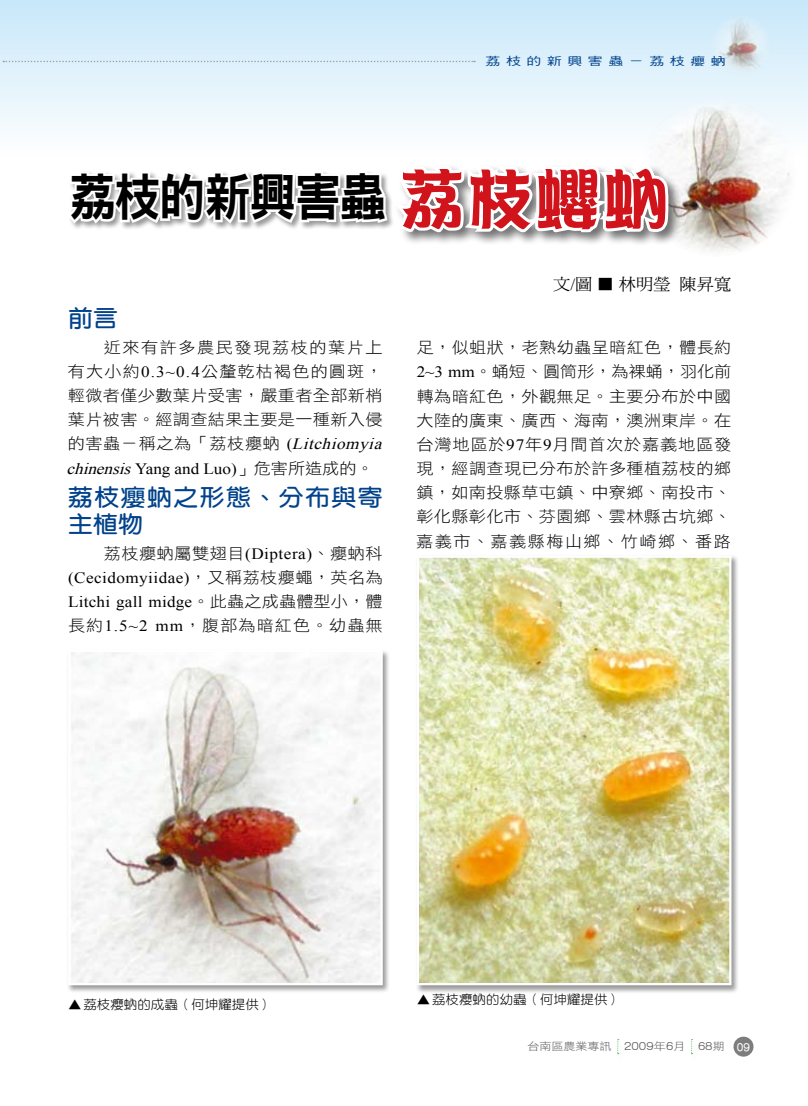
<style>
.page{position:relative;width:808px;height:1106px;background:#fff}
.page>*{position:absolute;margin:0;border:0;box-sizing:border-box;transform-origin:0 0}
.t1{font:51.15px "DF Hei Std W9";letter-spacing:-.03em;color:#000;scale:.91 1}
.t2{font:700 23.25px/27px "AR Yuan B5";letter-spacing:.06em;color:#00428b;scale:1.07 1}
.t3{font:16.35px "DF Ming Std W5";letter-spacing:.005em;color:#000;scale:1.05 1}
.t4{font:15.75px/24.2px "DF Hei Std W3";letter-spacing:.02em;color:#000;scale:1.09 1}
.t5{font:15.75px/24.2px "Times New Roman";letter-spacing:.01em;color:#000;scale:1.09 1}
.t6{font:15.75px "DF Hei Std W3";letter-spacing:.06em;color:#000;scale:1.09 1}
.t7{font:12.9px "DF Yuan Std W3";color:#000;scale:1.05 1}
.t8{font:11.25px "DF Hei Std W5";letter-spacing:.38em;color:#00428b;scale:1.33 1}
.t9{font:10.5px "DF Hei Std W3";color:#595857;scale:1.14 1}
.s1{font-family:"DFPOP2 Std W9";font-size:65.85px;color:#d1131c}
.s2{font-family:"Times New Roman"}
.s3{font-family:"Times New Roman";font-style:italic}
.s4{font-style:italic}
.s5{font-family:"DF Hei Std W3"}
.s6{font-family:"Li Hei Pro";font-weight:400}
.s7{font-family:"DF Ming Std W3"}
.s8{font-family:"AR Gothic 1";font-weight:500;font-size:10.2px}
.s9{font-family:"ARR Gothic 1";font-weight:700;color:#fff}
</style>
<div class="page">
<div style="left:0;top:0;width:808px;height:156px;background:linear-gradient(to bottom,#c7e7fa,#fdfefe)"></div>
<svg style="left:3px;top:61px;width:472px;height:1px"></svg>
<div style="left:687px;top:58px;width:14px;height:15px;background:#def1fc"></div>
<div style="left:707px;top:58px;width:15px;height:15px;background:#def1fc"></div>
<div style="left:733px;top:1036px;width:20px;height:20px;background:#7d7d7d;border-radius:50%"></div>
<svg style="left:691px;top:1039px;width:2px;height:15px"></svg>
<svg style="left:617px;top:1039px;width:2px;height:15px"></svg>
<img style="left:712px;top:15px;width:59px;height:60px">
<img style="left:644px;top:99px;width:152px;height:153px">
<svg style="left:57px;top:145px;width:621px;height:107px"></svg>
<div style="left:67px;top:649px;width:324px;height:344px;background:#000;opacity:.4"></div>
<img style="left:71px;top:652px;width:309px;height:330px">
<div style="left:68px;top:649px;width:315px;height:336px;border:2px solid #fff"></div>
<div style="left:415px;top:554px;width:324px;height:439px;background:#000;opacity:.4"></div>
<img style="left:420px;top:558px;width:308px;height:424px">
<div style="left:417px;top:555px;width:314px;height:430px;border:2px solid #fff"></div>
<p class="t8" style="left:485px;top:55px;width:182px">荔枝的新興害蟲－荔枝癭蚋</p>
<h1 class="t1" style="left:69px;top:169px;width:659px">荔枝的新興害蟲<span class="s1">荔枝蠳蚋</span></h1>
<h2 class="t2" style="left:68px;top:305px;width:48px">前言</h2>
<p class="t4" style="left:68px;top:335px;width:294px;text-indent:36px">近來有許多農民發現荔枝的葉片上有大小約<span class="s2">0.3~0.4</span>公釐乾枯褐色的圓斑，輕微者僅少數葉片受害，嚴重者全部新梢葉片被害。經調查結果主要是一種新入侵的害蟲－稱之為「荔枝癭蚋 <span class="s2">(</span><span class="s3">Litchiomyia</span></p>
<p class="t5" style="left:67px;top:456px;width:283px"><span class="s4">chinensis</span>Yang and Luo)<span class="s5">」危害所造成的。</span></p>
<h2 class="t2" style="left:68px;top:484px;width:296px">荔枝癭蚋之形態<span class="s6">、</span>分布與寄主植物</h2>
<p class="t4" style="left:104px;top:540px;width:257px">荔枝癭蚋屬雙翅目<span class="s2">(Diptera)</span>、癭蚋科</p>
<p class="t5" style="left:68px;top:565px;width:290px">(Cecidomyiidae)<span class="s5">，又稱荔枝癭蠅，英名為<br></span>Litchi gall midge<span class="s5">。此蟲之成蟲體型小，體</span></p>
<p class="t6" style="left:68px;top:617px;width:290px">長約<span class="s2">1.5~2 mm</span>，腹部為暗紅色。幼蟲無</p>
<p class="t3" style="left:553px;top:275px;width:171px">文<span class="s2">/</span>圖 <span class="s7">■</span> 林明瑩陳昇寬</p>
<p class="t4" style="left:416px;top:335px;width:291px;text-align:justify">足，似蛆狀，老熟幼蟲呈暗紅色，體長約<span class="s2">2~3 mm</span>。蛹短、圓筒形，為裸蛹，羽化前轉為暗紅色，外觀無足。主要分布於中國大陸的廣東、廣西、海南，澳洲東岸。在台灣地區於<span class="s2">97</span>年<span class="s2">9</span>月間首次於嘉義地區發現，經調查現已分布於許多種植荔枝的鄉鎮，如南投縣草屯鎮、中寮鄉、南投市、彰化縣彰化市、芬園鄉、雲林縣古坑鄉、嘉義市、嘉義縣梅山鄉、竹崎鄉、番路</p>
<p class="t7" style="left:68px;top:997px;width:196px">▲ 荔枝癭蚋的成蟲（何坤耀提供）</p>
<p class="t7" style="left:417px;top:992px;width:196px">▲ 荔枝癭蚋的幼蟲（何坤耀提供）</p>
<p class="t9" style="left:527px;top:1041px;width:197px">台南區農業專訊 <span class="s8">2009</span>年<span class="s8">6</span>月 <span class="s8">68</span>期 <span class="s9">09</span></p>
</div>
